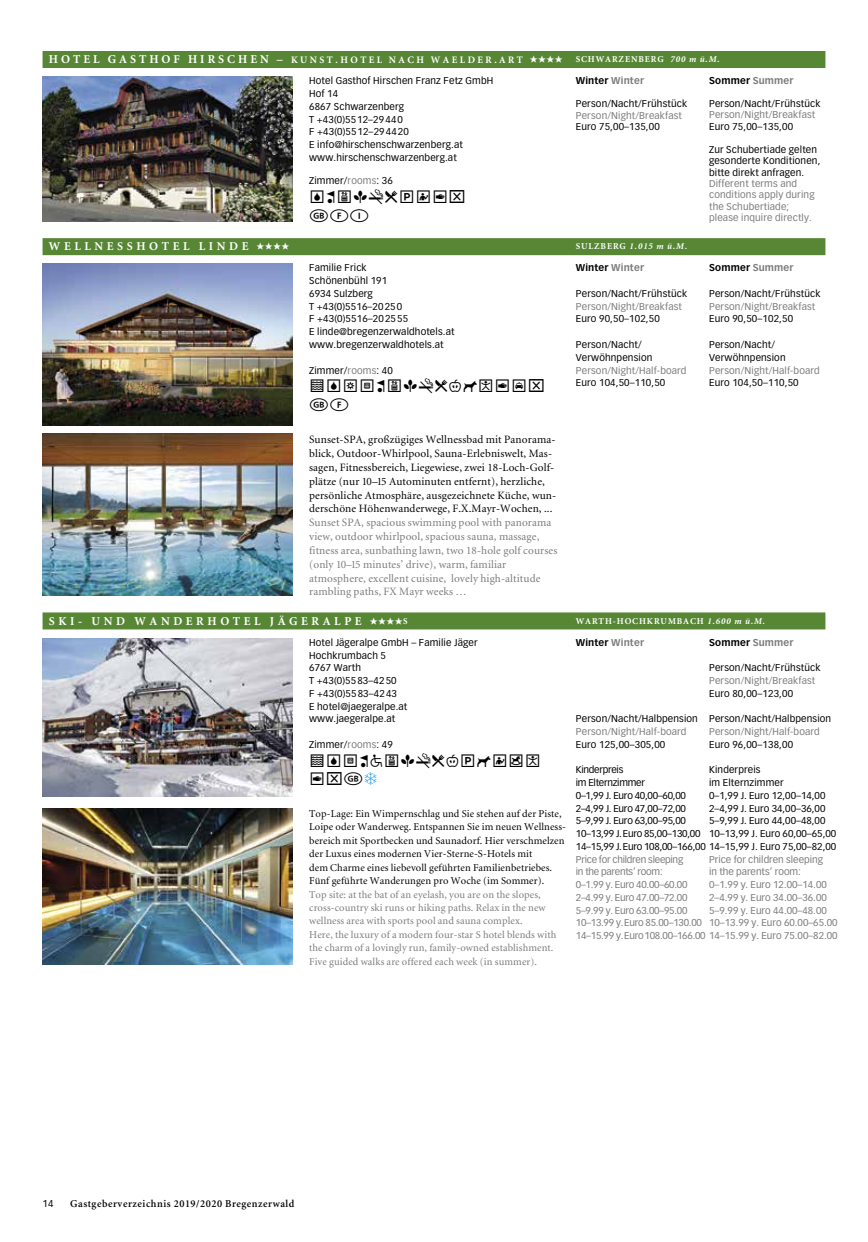
<style>
.page{position:relative;width:868px;height:1242px;background:#fff}
.page>*{position:absolute;margin:0;border:0;box-sizing:border-box;transform-origin:0 0}
.t1{font:18px/18.8px "Metzler Tourist";letter-spacing:.025em;color:#000}
.t2{font:700 12px "Minion";letter-spacing:.3em;color:#fff}
.t3{font:11.25px/13.8px "Minion";letter-spacing:.01em;color:#000}
.t4{font:11.25px/13.8px "Minion";letter-spacing:.01em;color:#7c7c7c}
.t5{font:10.5px/13.5px "Minion";letter-spacing:.01em;color:#000}
.t6{font:10.5px/13.5px "Minion";letter-spacing:.01em;color:#7c7c7c}
.t7{font:600 10.5px "Minion";letter-spacing:.05em;color:#000}
.t8{font:700 9.9px "Minion";letter-spacing:.25em;color:#fff}
.t9{font:9.75px/12.8px "Vectora LH";letter-spacing:.015em;color:#000}
.t10{font:9.75px/12.8px "Vectora LH";letter-spacing:.015em;color:#7c7c7c}
.t11{font:9.75px/12.8px "Vectora LH";letter-spacing:-.025em;color:#7c7c7c}
.t12{font:9.75px/12.8px "Vectora LH";letter-spacing:-.025em;color:#000}
.t13{font:700 9.75px "Vectora LH";letter-spacing:.015em;color:#000}
.t14{font:700 9px "Minion";letter-spacing:.1em;color:#fff}
.t15{font:italic 700 9px "Minion";letter-spacing:.1em;color:#fff}
.s1{font-size:12px}
.s2{font-style:italic}
.s3{color:#7c7c7c}
.s4{font-style:normal}
.s5{font-size:9px}
</style>
<div class="page">
<img style="left:43px;top:77px;width:249px;height:144px">
<div style="left:43px;top:51px;width:782px;height:17px;background:#578735"></div>
<img style="left:43px;top:264px;width:249px;height:161px">
<img style="left:43px;top:434px;width:249px;height:161px">
<div style="left:43px;top:238px;width:782px;height:17px;background:#578735"></div>
<img style="left:43px;top:638px;width:249px;height:158px">
<img style="left:43px;top:808px;width:249px;height:157px">
<div style="left:43px;top:612px;width:782px;height:17px;background:#578735"></div>
<p class="t2" style="left:49px;top:53px;width:69px">H OTEL GAS</p>
<p class="t2" style="left:139px;top:53px;width:90px">THOF HI RSCH</p>
<p class="t8" style="left:250px;top:55px;width:158px"><span class="s1">EN –</span> KU NST.H OTEL NACH</p>
<p class="t8" style="left:431px;top:55px;width:133px">WA ELDER.A RT ★★★★</p>
<p class="t14" style="left:575px;top:55px;width:8px">SCH</p>
<p class="t14" style="left:595px;top:55px;width:125px">WARZENBERG <span class="s2">700 m ü.M.</span></p>
<p class="t9" style="left:309px;top:75px;width:185px">Hotel Gasthof Hirschen Franz Fetz GmbH<br>Hof 14<br>6867 Schwarzenberg<br>T +43(0)5512–29440<br>F +43(0)5512–294420<br>E info@hirschenschwarzenberg.at www.hirschenschwarzenberg.at</p>
<p class="t9" style="left:309px;top:174px;width:85px">Zimmer/<span class="s3">rooms</span>: 36</p>
<h1 class="t1" style="left:309px;top:187px;width:140px">A7H4Y0PUQ<br>GFI</h1>
<p class="t13" style="left:575px;top:75px;width:70px">Winter <span class="s3">Winter</span></p>
<p class="t9" style="left:575px;top:97px;width:113px">Person/Nacht/Frühstück</p>
<p class="t10" style="left:575px;top:109px;width:108px">Person/Night/Breakfast</p>
<p class="t9" style="left:575px;top:120px;width:85px">Euro 75,00–135,00</p>
<p class="t2" style="left:49px;top:240px;width:79px">WELLNESSH</p>
<p class="t2" style="left:149px;top:240px;width:142px">OTEL LINDE ★★★★</p>
<p class="t15" style="left:575px;top:242px;width:113px"><span class="s4">SULZBERG</span> 1.015 m ü.M.</p>
<p class="t9" style="left:309px;top:262px;width:147px">Familie Frick<br>Schönenbühl 191<br>6934 Sulzberg<br>T +43(0)5516–20250<br>F +43(0)5516–202555<br>E linde@bregenzerwaldhotels.at www.bregenzerwaldhotels.at</p>
<p class="t9" style="left:309px;top:364px;width:85px">Zimmer/<span class="s3">rooms</span>: 40</p>
<h1 class="t1" style="left:309px;top:377px;width:219px">KADL7H4Y06XCQT<br>GF</h1>
<p class="t3" style="left:309px;top:433px;width:248px">Sunset-SPA, großzügiges Wellnessbad mit Panorama&shy;blick, Outdoor-Whirlpool, Sauna-Erlebniswelt, Mas&shy;sagen, Fitnessbereich, Liegewiese, zwei 18-Loch-Golf&shy;plätze (nur 10–15 Autominuten entfernt), herzliche, persönliche Atmosphäre, ausgezeichnete Küche, wun&shy;derschöne Höhenwanderwege, F.X.Mayr-Wochen, ...</p>
<p class="t4" style="left:309px;top:516px;width:250px">Sunset SPA, spacious swimming pool with panorama view, outdoor whirlpool, spacious sauna, massage, fitness area, sunbathing lawn, two 18-hole golf courses (only 10–15 minutes’ drive), warm, familiar atmosphere, excellent cuisine, lovely high-altitude rambling paths, FX Mayr weeks …</p>
<p class="t13" style="left:575px;top:262px;width:70px">Winter <span class="s3">Winter</span></p>
<p class="t9" style="left:575px;top:287px;width:113px">Person/Nacht/Frühstück</p>
<p class="t10" style="left:575px;top:300px;width:108px">Person/Night/Breakfast</p>
<p class="t9" style="left:575px;top:313px;width:85px">Euro 90,50–102,50</p>
<p class="t9" style="left:575px;top:338px;width:78px">Person/Nacht/<br>Verwöhnpension</p>
<p class="t10" style="left:575px;top:364px;width:112px">Person/Night/Half-board</p>
<p class="t9" style="left:575px;top:376px;width:91px">Euro 104,50–110,50</p>
<p class="t13" style="left:709px;top:75px;width:86px">Sommer <span class="s3">Summer</span></p>
<p class="t9" style="left:709px;top:97px;width:113px">Person/Nacht/Frühstück</p>
<p class="t10" style="left:709px;top:109px;width:108px">Person/Night/Breakfast</p>
<p class="t9" style="left:709px;top:120px;width:85px">Euro 75,00–135,00</p>
<p class="t9" style="left:709px;top:144px;width:113px;line-height:11.4px">Zur Schubertiade gelten gesonderte Konditionen, bitte direkt anfragen.</p>
<p class="t10" style="left:709px;top:178px;width:107px;line-height:11.4px">Different terms and conditions apply during the Schubertiade; please inquire directly.</p>
<p class="t13" style="left:709px;top:262px;width:86px">Sommer <span class="s3">Summer</span></p>
<p class="t9" style="left:709px;top:287px;width:113px">Person/Nacht/Frühstück</p>
<p class="t10" style="left:709px;top:300px;width:108px">Person/Night/Breakfast</p>
<p class="t9" style="left:709px;top:313px;width:85px">Euro 90,50–102,50</p>
<p class="t9" style="left:709px;top:338px;width:78px">Person/Nacht/<br>Verwöhnpension</p>
<p class="t10" style="left:709px;top:364px;width:112px">Person/Night/Half-board</p>
<p class="t9" style="left:709px;top:376px;width:91px">Euro 104,50–110,50</p>
<p class="t2" style="left:49px;top:614px;width:10px">SKI</p>
<p class="t2" style="left:78px;top:614px;width:330px">- U ND WA NDERH OTEL JÄG ERA LPE ★★★★<span class="s5">S</span></p>
<p class="t14" style="left:575px;top:616px;width:65px">WARTH-HOCHK</p>
<p class="t14" style="left:654px;top:616px;width:15px">RUMBACH</p>
<p class="t15" style="left:707px;top:616px;width:59px">1.600 m ü.M.</p>
<p class="t9" style="left:309px;top:636px;width:170px">Hotel Jägeralpe GmbH – Familie Jäger<br>Hochkrumbach 5<br>6767 Warth<br>T +43(0)5583–4250<br>F +43(0)5583–4243<br>E hotel@jaegeralpe.at www.jaegeralpe.at</p>
<p class="t9" style="left:309px;top:738px;width:85px">Zimmer/<span class="s3">rooms</span>: 49</p>
<h1 class="t1" style="left:309px;top:751px;width:233px">KAL72H4Y06PXUOC<br>Q G</h1>
<p class="t5" style="left:309px;top:807px;width:258px">Top-Lage: Ein Wimpernschlag und Sie stehen auf der Piste, Loipe oder Wanderweg. Entspannen Sie im neuen Wellness&shy;bereich mit Sportbecken und Saunadorf. Hier verschmelzen der Luxus eines modernen Vier-Sterne-S-Hotels mit<br>dem Charme eines liebevoll geführten Familienbetriebes.<br>Fünf geführte Wanderungen pro Woche (im Sommer).</p>
<p class="t6" style="left:309px;top:888px;width:249px">Top site: at the bat of an eyelash, you are on the slopes, cross-country ski runs or hiking paths. Relax in the new wellness area with sports pool and sauna complex.<br>Here, the luxury of a modern four-star S hotel blends with the charm of a lovingly run, family-owned establishment.<br>Five guided walks are offered each week (in summer).</p>
<p class="t13" style="left:575px;top:636px;width:70px">Winter <span class="s3">Winter</span></p>
<p class="t13" style="left:709px;top:636px;width:86px">Sommer <span class="s3">Summer</span></p>
<p class="t9" style="left:709px;top:661px;width:113px">Person/Nacht/Frühstück</p>
<p class="t10" style="left:709px;top:674px;width:108px">Person/Night/Breakfast</p>
<p class="t9" style="left:709px;top:687px;width:85px">Euro 80,00–123,00</p>
<p class="t9" style="left:709px;top:712px;width:124px">Person/Nacht/Halbpension</p>
<p class="t10" style="left:709px;top:725px;width:112px">Person/Night/Half-board</p>
<p class="t9" style="left:709px;top:738px;width:85px">Euro 96,00–138,00</p>
<p class="t9" style="left:709px;top:763px;width:129px">Kinderpreis<br>im Elternzimmer<br>0–1,99 J. Euro 12,00–14,00<br>2–4,99 J. Euro 34,00–36,00<br>5–9,99 J. Euro 44,00–48,00<br>10–13,99 J. Euro 60,00–65,00</p>
<p class="t10" style="left:709px;top:853px;width:130px">Price for children sleeping<br>in the parents’ room:<br>0–1.99 y. Euro 12.00–14.00<br>2–4.99 y. Euro 34.00–36.00<br>5–9.99 y. Euro 44.00–48.00<br>10–13.99 y. Euro 60.00–65.00</p>
<p class="t9" style="left:575px;top:712px;width:124px">Person/Nacht/Halbpension</p>
<p class="t10" style="left:575px;top:725px;width:112px">Person/Night/Half-board</p>
<p class="t9" style="left:575px;top:738px;width:91px">Euro 125,00–305,00</p>
<p class="t12" style="left:575px;top:763px;width:262px">Kinderpreis<br>im Elternzimmer<br>0–1,99 J. Euro 40,00–60,00<br>2–4,99 J. Euro 47,00–72,00<br>5–9,99 J. Euro 63,00–95,00<br>10–13,99 J. Euro 85,00–130,00<br>14–15,99 J. Euro 108,00–166,00 14–15,99 J. Euro 75,00–82,00</p>
<p class="t11" style="left:575px;top:853px;width:263px">Price for children sleeping<br>in the parents’ room:<br>0–1.99 y. Euro 40.00–60.00<br>2–4.99 y. Euro 47.00–72.00<br>5–9.99 y. Euro 63.00–95.00<br>10–13.99 y. Euro 85.00–130.00<br>14–15.99 y. Euro 108.00–166.00 14–15.99 y. Euro 75.00–82.00</p>
<p class="t9" style="left:43px;top:1197px;width:12px">14</p>
<p class="t7" style="left:70px;top:1198px;width:226px">Gastgeberverzeichnis 2019/2020 Bregenzerwald</p>
</div>
